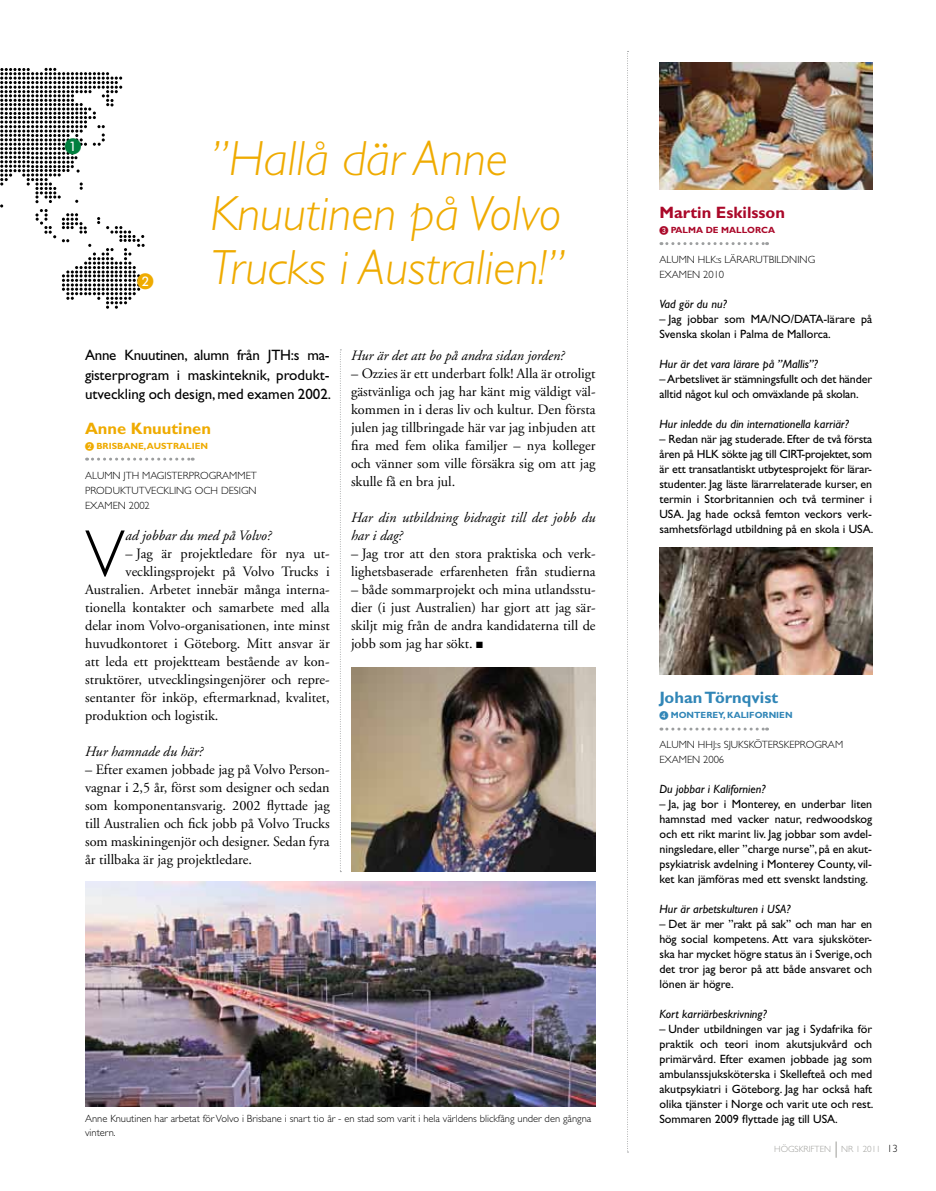
<style>
.page{position:relative;width:936px;height:1191px;background:#fff}
.page>*{position:absolute;margin:0;border:0;box-sizing:border-box;transform-origin:0 0}
.t1{font:300 67.05px "Gill Sans Std";color:#000}
.t2{font:italic 300 49.65px/54.3px "Gill Sans Std";color:#efab00}
.t3{font:700 16.5px "Gill Sans Std";color:#aa0829}
.t4{font:700 16.5px "Gill Sans Std";color:#3186b7}
.t5{font:700 16.5px "Gill Sans Std";color:#efab00}
.t6{font:16.5px "European Pi One";color:#007f3e}
.t7{font:16.5px "European Pi One";color:#efab00}
.t8{font:15px/19.5px "Gill Sans";color:#000;text-align:justify}
.t9{font:14.25px/18px "Adobe Garamond";color:#000;text-align:justify}
.t10{font:italic 14.25px/18px "Adobe Garamond";color:#000}
.t11{font:12px/15px "Gill Sans";color:#000;text-align:justify}
.t12{font:italic 12px "Gill Sans";color:#000}
.t13{font:300 10.5px/15px "Gill Sans Std";color:#000}
.t14{font:700 9px "Gill Sans Std";color:#3186b7}
.t15{font:300 9px "Gill Sans Std";color:#9d9d99}
.t16{font:700 9px "Gill Sans Std";color:#efab00}
.t17{font:700 9px "Gill Sans Std";color:#aa0829}
.s1{font-family:"European Pi One";font-weight:400}
.s2{font-size:10.5px;color:#000}
</style>
<div class="page">
<svg style="left:835px;top:1141px;width:1px;height:16px"></svg>
<svg style="left:0;top:68px;width:145px;height:241px"></svg>
<img style="left:85px;top:881px;width:510px;height:225px">
<svg style="left:661px;top:242px;width:106px;height:3px"></svg>
<svg style="left:661px;top:727px;width:106px;height:3px"></svg>
<img style="left:659px;top:62px;width:213px;height:128px">
<svg style="left:87px;top:457px;width:106px;height:3px"></svg>
<svg style="left:627px;top:51px;width:1px;height:1101px"></svg>
<img style="left:351px;top:668px;width:244px;height:204px">
<img style="left:659px;top:547px;width:213px;height:128px">
<svg style="left:340px;top:349px;width:1px;height:523px"></svg>
<h3 class="t6" style="left:65px;top:138px;width:18px">A</h3>
<h3 class="t7" style="left:137px;top:272px;width:18px">B</h3>
<h2 class="t2" style="left:210px;top:132px;width:356px">”Hallå där Anne<br>Knuutinen på Volvo<br>Trucks i Australien!”</h2>
<p class="t8" style="left:85px;top:345px;width:247px">Anne Knuutinen, alumn från JTH:s ma&shy;gisterprogram i maskinteknik, produkt&shy;utveckling och design, med examen 2002.</p>
<h3 class="t5" style="left:85px;top:418px;width:127px">ANNE KNUUTINEN</h3>
<p class="t16" style="left:85px;top:440px;width:124px"><span class="s1">B</span> BRISBANE, AUSTRALIEN</p>
<p class="t13" style="left:85px;top:468px;width:173px;text-align:justify">ALUMN JTH MAGISTERPROGRAMMET PRODUKTUTVECKLING OCH DESIGN Examen</p>
<p class="t13" style="left:129px;top:498px;width:22px">2002</p>
<h1 class="t1" style="left:85px;top:516px;width:41px">V</h1>
<p class="t10" style="left:126px;top:527px;width:147px">ad jobbar du med på Volvo?</p>
<p class="t9" style="left:126px;top:545px;width:205px">– Jag är projektledare för nya ut-</p>
<p class="t9" style="left:126px;top:563px;width:205px">vecklingsprojekt på Volvo Trucks i</p>
<p class="t9" style="left:85px;top:581px;width:246px">Australien. Arbetet innebär många interna-</p>
<p class="t9" style="left:85px;top:599px;width:246px">tionella kontakter och samarbete med alla</p>
<p class="t9" style="left:85px;top:617px;width:246px">delar inom Volvo-organisationen, inte minst</p>
<p class="t9" style="left:85px;top:635px;width:246px">huvudkontoret i Göteborg. Mitt ansvar är</p>
<p class="t9" style="left:85px;top:653px;width:246px">att leda ett projektteam bestående av kon-</p>
<p class="t9" style="left:85px;top:671px;width:246px">struktörer, utvecklingsingenjörer och repre-</p>
<p class="t9" style="left:85px;top:689px;width:246px">sentanter för inköp, eftermarknad, kvalitet,</p>
<p class="t9" style="left:85px;top:707px;width:135px">produktion och logistik.</p>
<p class="t10" style="left:85px;top:743px;width:119px">Hur hamnade du här?</p>
<p class="t9" style="left:85px;top:761px;width:246px">– Efter examen jobbade jag på Volvo Person&shy;vagnar i 2,5 år, först som designer och sedan som komponentansvarig. 2002 flyttade jag till Australien och fick jobb på Volvo Trucks som maskiningenjör och designer. Sedan fyra år tillbaka är jag projektledare.</p>
<p class="t10" style="left:351px;top:347px;width:215px">Hur är det att bo på andra sidan jorden?</p>
<p class="t9" style="left:351px;top:365px;width:246px">– Ozzies är ett underbart folk! Alla är otroligt gästvänliga och jag har känt mig väldigt väl&shy;kommen in i deras liv och kultur. Den första julen jag tillbringade här var jag inbjuden att fira med fem olika familjer – nya kolleger och vänner som ville försäkra sig om att jag skulle få en bra jul.</p>
<p class="t10" style="left:351px;top:509px;width:246px">Har din utbildning bidragit till det jobb du har i dag?</p>
<p class="t9" style="left:351px;top:545px;width:246px">– Jag tror att den stora praktiska och verk&shy;lighetsbaserade erfarenheten från studierna</p>
<p class="t9" style="left:351px;top:581px;width:246px">– både sommarprojekt och mina utlandsstu&shy;dier (i just Australien) har gjort att jag sär&shy;skiljt mig från de andra kandidaterna till de jobb som jag har sökt. ■</p>
<p class="t13" style="left:85px;top:1112px;width:507px;line-height:13.5px">Anne Knuutinen har arbetat för Volvo i Brisbane i snart tio år - en stad som varit i hela världens blickfång under den gångna vintern.</p>
<h3 class="t3" style="left:659px;top:203px;width:127px">MARTIN ESKILSSON</h3>
<p class="t17" style="left:659px;top:225px;width:115px"><span class="s1">C</span> PALMA DE MALLORCA</p>
<p class="t13" style="left:659px;top:252px;width:73px">Alumn HLK:s lärar</p>
<p class="t13" style="left:755px;top:252px;width:15px">utbildning</p>
<p class="t13" style="left:659px;top:267px;width:21px">examen</p>
<p class="t13" style="left:703px;top:267px;width:22px">2010</p>
<p class="t12" style="left:659px;top:297px;width:69px">Vad gör du nu?</p>
<p class="t11" style="left:659px;top:312px;width:214px">– Jag jobbar som MA/NO/DATA-lärare på<br>Svenska skolan i Palma de Mallorca.</p>
<p class="t12" style="left:659px;top:357px;width:160px">Hur är det vara lärare på ”Mallis”?</p>
<p class="t11" style="left:659px;top:372px;width:214px">– Arbetslivet är stämningsfullt och det händer alltid något kul och omväxlande på skolan.</p>
<p class="t12" style="left:659px;top:417px;width:191px">Hur inledde du din internationella karriär?</p>
<p class="t11" style="left:659px;top:432px;width:215px">– Redan när jag studerade. Efter de två första åren på HLK sökte jag till CIRT-projektet, som är ett transatlantiskt utbytesprojekt för lärar&shy;studenter. Jag läste lärarrelaterade kurser, en termin i Storbritannien och två terminer i USA. Jag hade också femton veckors verk&shy;samhetsförlagd utbildning på en skola i USA.</p>
<h3 class="t4" style="left:659px;top:687px;width:120px">JOHAN TÖRNQVIST</h3>
<p class="t14" style="left:659px;top:709px;width:135px"><span class="s1">D</span> MONTEREY, KALIFORNIEN</p>
<p class="t13" style="left:659px;top:737px;width:86px">alumn HHJ:s sjuksköterskeprogram examen</p>
<p class="t13" style="left:703px;top:752px;width:22px">2006</p>
<p class="t12" style="left:659px;top:782px;width:108px">Du jobbar i Kalifornien?</p>
<p class="t11" style="left:659px;top:796px;width:214px">– Ja, jag bor i Monterey, en underbar liten hamnstad med vacker natur, redwoodskog och ett rikt marint liv. Jag jobbar som avdel&shy;ningsledare, eller ”charge nurse”, på en akut&shy;psykiatrisk avdelning i Monterey County, vil&shy;ket kan jämföras med ett svenskt landsting.</p>
<p class="t12" style="left:659px;top:902px;width:133px">Hur är arbetskulturen i USA?</p>
<p class="t11" style="left:659px;top:916px;width:214px">– Det är mer ”rakt på sak” och man har en hög social kompetens. Att vara sjuksköter&shy;ska har mycket högre status än i Sverige, och det tror jag beror på att både ansvaret och lönen är högre.</p>
<p class="t12" style="left:659px;top:1007px;width:109px">Kort karriärbeskrivning?</p>
<p class="t11" style="left:659px;top:1021px;width:215px">– Under utbildningen var jag i Sydafrika för praktik och teori inom akutsjukvård och primärvård. Efter examen jobbade jag som ambulanssjuksköterska i Skellefteå och med akutpsykiatri i Göteborg. Jag har också haft olika tjänster i Norge och varit ute och rest.<br>Sommaren 2009 flyttade jag till USA.</p>
<p class="t15" style="left:774px;top:1144px;width:125px">HÖGSKRIFTEN NR 1 2011 <span class="s2">13</span></p>
</div>
